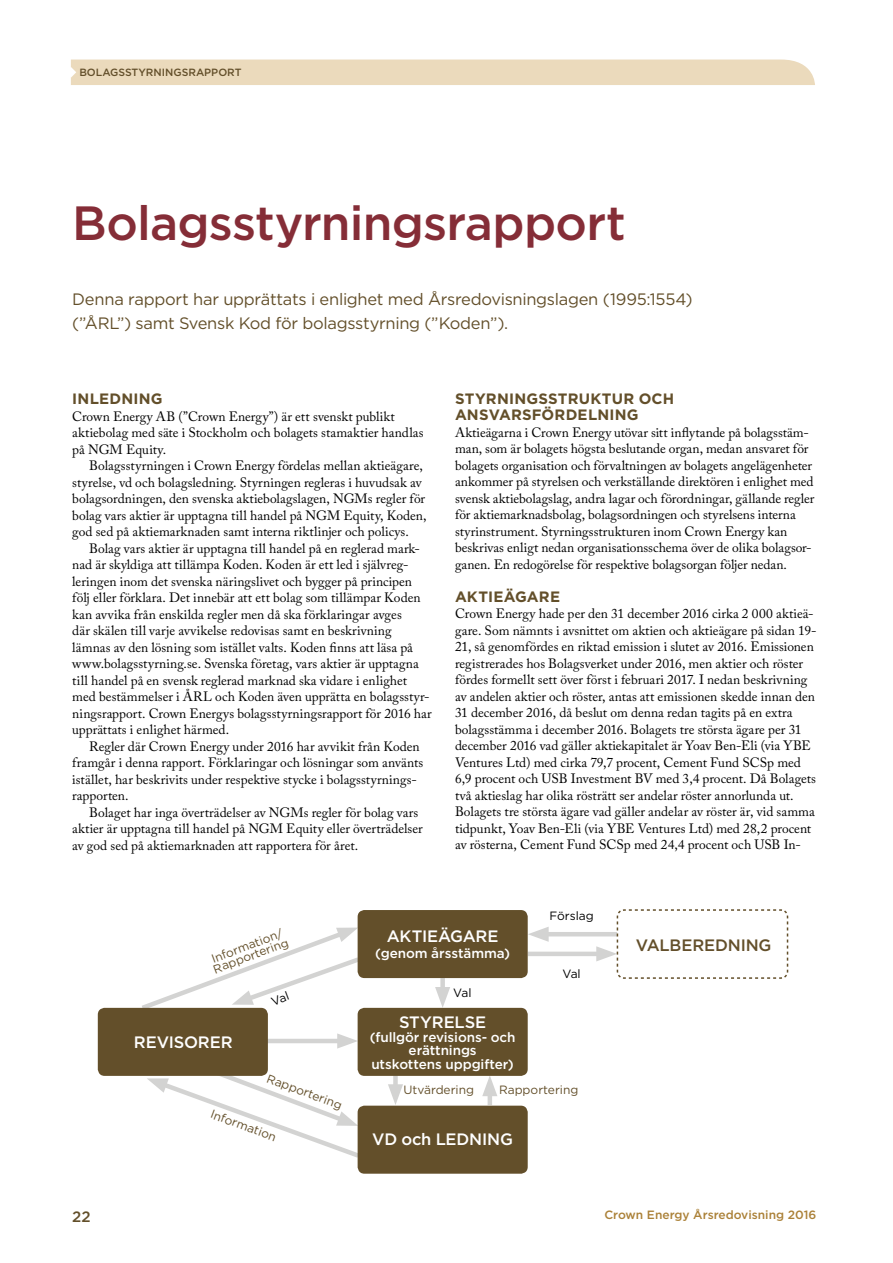
<style>
.page{position:relative;width:893px;height:1263px;background:#fff}
.page>*{position:absolute;margin:0;border:0;box-sizing:border-box;transform-origin:0 0}
.t1{font:500 48px "Gotham";letter-spacing:-.015em;color:#852d37}
.t2{font:16.5px/24px "Gotham";letter-spacing:-.015em;color:#634f2a}
.t3{font:500 16.5px "Gotham";letter-spacing:-.01em;color:#fff}
.t4{font:500 16.5px "Gotham";letter-spacing:-.01em;color:#634f2a}
.t5{font:700 15px/16.5px "Gotham";letter-spacing:.015em;color:#634f2a}
.t6{font:500 15px "Gotham";color:#634f2a}
.t7{font:13.5px/16.5px "Adobe Caslon Pro";color:#000}
.t8{font:500 13.5px/13.5px "Gotham";letter-spacing:-.005em;color:#fff;text-align:center}
.t9{font:12px/10.5px "Gotham";color:#634f2a}
.t10{font:500 12px "Gotham";color:#ab8138}
.t11{font:12px "Gotham";color:#000}
.t12{font:500 10.5px "Gotham";color:#634f2a}
</style>
<div class="page">
<svg style="left:147px;top:1033px;width:217px;height:128px"></svg>
<div style="left:440px;top:978px;width:5px;height:17px;background:#d3d3d2"></div>
<svg style="left:435px;top:987px;width:15px;height:21px"></svg>
<hr style="left:528px;top:952px;width:76px;height:4px;background:#d3d3d2">
<hr style="left:540px;top:932px;width:77px;height:4px;background:#d3d3d2">
<svg style="left:528px;top:927px;width:21px;height:15px"></svg>
<hr style="left:488px;top:1088px;width:4px;height:17px;background:#d3d3d2">
<svg style="left:482px;top:1076px;width:15px;height:20px"></svg>
<div style="left:393px;top:1075px;width:5px;height:17px;background:#d3d3d2"></div>
<svg style="left:388px;top:1084px;width:15px;height:21px"></svg>
<div style="left:358px;top:910px;width:170px;height:68px;background:#634f2a;border-radius:7px"></div>
<svg style="left:596px;top:909px;width:193px;height:70px"></svg>
<div style="left:358px;top:1008px;width:170px;height:68px;background:#634f2a;border-radius:7px"></div>
<div style="left:98px;top:1008px;width:170px;height:68px;background:#634f2a;border-radius:7px"></div>
<div style="left:358px;top:1106px;width:170px;height:68px;background:#634f2a;border-radius:7px"></div>
<div style="left:71px;top:60px;width:744px;height:25px;background:#ebdabc"></div>
<svg style="left:137px;top:926px;width:227px;height:88px"></svg>
<p class="t12" style="left:79px;top:66px;width:164px">BOLAGSSTYRNINGSRAPPORT</p>
<h1 class="t1" style="left:72px;top:192px;width:555px">Bolagsstyrningsrapport</h1>
<p class="t2" style="left:72px;top:287px;width:622px">Denna rapport har upprättats i enlighet med Årsredovisningslagen (1995:1554) (”ÅRL”) samt Svensk Kod för bolagsstyrning (”Koden”).</p>
<p class="t5" style="left:72px;top:391px;width:92px">INLEDNING</p>
<p class="t7" style="left:72px;top:408px;width:353px">Crown Energy AB (”Crown Energy”) är ett svenskt publikt aktiebolag med säte i Stockholm och bolagets stamaktier handlas på NGM Equity.</p>
<p class="t7" style="left:72px;top:457px;width:356px;text-indent:17px">Bolagsstyrningen i Crown Energy fördelas mellan aktieägare, styrelse, vd och bolagsledning. Styrningen regleras i huvudsak av bolagsordningen, den svenska aktiebolagslagen, NGMs regler för bolag vars aktier är upptagna till handel på NGM Equity, Koden, god sed på aktiemarknaden samt interna riktlinjer och policys.</p>
<p class="t7" style="left:72px;top:540px;width:361px;text-indent:17px">Bolag vars aktier är upptagna till handel på en reglerad mark&shy;nad är skyldiga att tillämpa Koden. Koden är ett led i självreg&shy;leringen inom det svenska näringslivet och bygger på principen följ eller förklara. Det innebär att ett bolag som tillämpar Koden kan avvika från enskilda regler men då ska förklaringar avges<br>där skälen till varje avvikelse redovisas samt en beskrivning lämnas av den lösning som istället valts. Koden finns att läsa på www.bolagsstyrning.se. Svenska företag, vars aktier är upptagna till handel på en svensk reglerad marknad ska vidare i enlighet med bestämmelser i ÅRL och Koden även upprätta en bolagsstyr&shy;ningsrapport. Crown Energys bolagsstyrningsrapport för 2016 har upprättats i enlighet härmed.</p>
<p class="t7" style="left:72px;top:738px;width:352px;text-indent:17px">Regler där Crown Energy under 2016 har avvikit från Koden framgår i denna rapport. Förklaringar och lösningar som använts istället, har beskrivits under respektive stycke i bolagsstyrnings&shy;rapporten.</p>
<p class="t7" style="left:72px;top:804px;width:352px;text-indent:17px">Bolaget har inga överträdelser av NGMs regler för bolag vars aktier är upptagna till handel på NGM Equity eller överträdelser av god sed på aktiemarknaden att rapportera för året.</p>
<p class="t5" style="left:455px;top:390px;width:221px">STYRNINGSSTRUKTUR OCH<br>ANSVARSFÖRDELNING</p>
<p class="t7" style="left:455px;top:424px;width:361px">Aktieägarna i Crown Energy utövar sitt inflytande på bolagsstäm&shy;man, som är bolagets högsta beslutande organ, medan ansvaret för bolagets organisation och förvaltningen av bolagets angelägenheter ankommer på styrelsen och verkställande direktören i enlighet med svensk aktiebolagslag, andra lagar och förordningar, gällande regler för aktiemarknadsbolag, bolagsordningen och styrelsens interna styrinstrument. Styrningsstrukturen inom Crown Energy kan beskrivas enligt nedan organisationsschema över de olika bolagsor&shy;ganen. En redogörelse för respektive bolagsorgan följer nedan.</p>
<p class="t5" style="left:455px;top:588px;width:107px">AKTIEÄGARE</p>
<p class="t7" style="left:455px;top:605px;width:363px">Crown Energy hade per den 31 december 2016 cirka 2 000 aktieä&shy;gare. Som nämnts i avsnittet om aktien och aktieägare på sidan 19- 21, så genomfördes en riktad emission i slutet av 2016. Emissionen registrerades hos Bolagsverket under 2016, men aktier och röster fördes formellt sett över först i februari 2017. I nedan beskrivning av andelen aktier och röster, antas att emissionen skedde innan den 31 december 2016, då beslut om denna redan tagits på en extra bolagsstämma i december 2016. Bolagets tre största ägare per 31 december 2016 vad gäller aktiekapitalet är Yoav Ben-Eli (via YBE Ventures Ltd) med cirka 79,7 procent, Cement Fund SCSp med 6,9 procent och USB Investment BV med 3,4 procent. Då Bolagets två aktieslag har olika rösträtt ser andelar röster annorlunda ut.<br>Bolagets tre största ägare vad gäller andelar av röster är, vid samma tidpunkt, Yoav Ben-Eli (via YBE Ventures Ltd) med 28,2 procent av rösterna, Cement Fund SCSp med 24,4 procent och USB In-</p>
<p class="t11" style="left:549px;top:908px;width:46px">Förslag</p>
<p class="t9" style="left:208px;top:955px;width:81px;rotate:-21deg">Information/<br>Rapportering</p>
<p class="t3" style="left:134px;top:1031px;width:100px">REVISORER</p>
<p class="t9" style="left:270px;top:1072px;width:81px;rotate:21deg">Rapportering</p>
<p class="t9" style="left:213px;top:1108px;width:71px;rotate:21deg">Information</p>
<p class="t3" style="left:387px;top:925px;width:113px">AKTIEÄGARE</p>
<p class="t8" style="left:375px;top:946px;width:137px">(genom årsstämma)</p>
<p class="t11" style="left:453px;top:985px;width:20px">Val</p>
<p class="t3" style="left:399px;top:1012px;width:89px">STYRELSE</p>
<p class="t8" style="left:370px;top:1030px;width:147px">(fullgör revisions- och erättnings<br>utskottens uppgifter)</p>
<p class="t11" style="left:562px;top:966px;width:20px">Val</p>
<p class="t9" style="left:403px;top:1084px;width:72px">Utvärdering</p>
<p class="t9" style="left:499px;top:1084px;width:81px">Rapportering</p>
<p class="t3" style="left:372px;top:1129px;width:142px">VD och LEDNING</p>
<p class="t4" style="left:636px;top:934px;width:137px">VALBEREDNING</p>
<p class="t6" style="left:72px;top:1206px;width:20px">22</p>
<p class="t10" style="left:604px;top:1207px;width:214px">Crown Energy Årsredovisning 2016</p>
</div>
